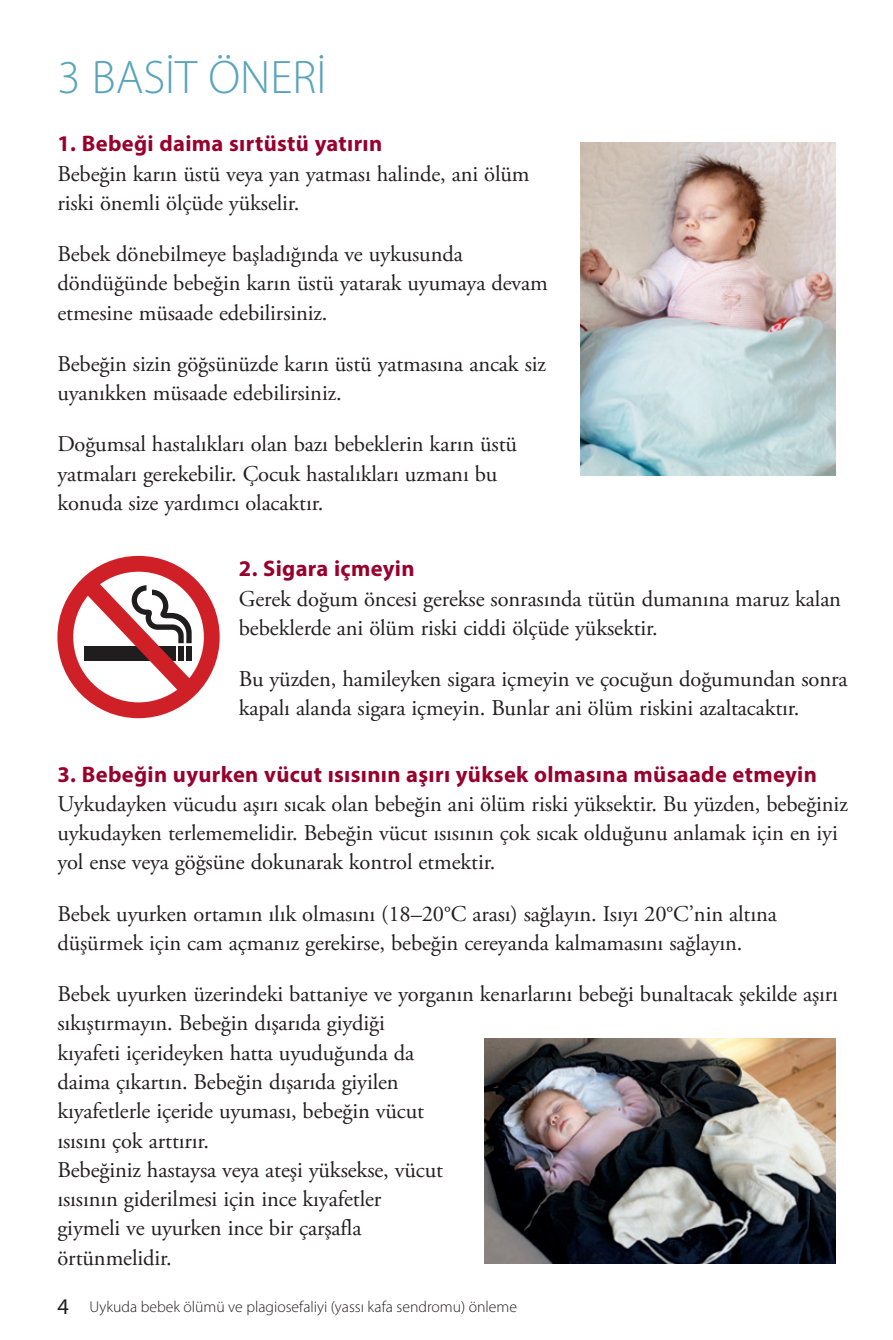
<style>
.page{position:relative;width:893px;height:1340px;background:#fff}
.page>*{position:absolute;margin:0;border:0;box-sizing:border-box;transform-origin:0 0}
.t1{font:300 47.25px "Myriad Pro";color:#58a4bc}
.t2{font:22.5px/29.2px "Adobe Garamond Pro";letter-spacing:-.005em;color:#231f20}
.t3{font:700 22.5px "Myriad Pro";letter-spacing:.015em;color:#98012d}
.t4{font:22.5px "Myriad Pro";color:#231f20}
.t5{font:300 15.75px "Myriad Pro";color:#231f20}
</style>
<div class="page">
<img style="left:580px;top:143px;width:256px;height:333px">
<img style="left:485px;top:1038px;width:351px;height:224px">
<svg style="left:57px;top:556px;width:163px;height:162px"></svg>
<h1 class="t1" style="left:57px;top:49px;width:270px">3 BASİT ÖNERİ</h1>
<p class="t3" style="left:57px;top:129px;width:326px">1. Bebeği daima sırtüstü yatırın</p>
<p class="t2" style="left:57px;top:160px;width:474px">Bebeğin karın üstü veya yan yatması halinde, ani ölüm riski önemli ölçüde yükselir.</p>
<p class="t2" style="left:57px;top:240px;width:492px">Bebek dönebilmeye başladığında ve uykusunda döndüğünde bebeğin karın üstü yatarak uyumaya devam etmesine müsaade edebilirsiniz.</p>
<p class="t2" style="left:57px;top:350px;width:490px">Bebeğin sizin göğsünüzde karın üstü yatmasına ancak siz uyanıkken müsaade edebilirsiniz.</p>
<p class="t2" style="left:57px;top:430px;width:461px">Doğumsal hastalıkları olan bazı bebeklerin karın üstü yatmaları gerekebilir. Çocuk hastalıkları uzmanı bu konuda size yardımcı olacaktır.</p>
<p class="t3" style="left:239px;top:554px;width:177px">2. Sigara içmeyin</p>
<p class="t2" style="left:239px;top:584px;width:604px">Gerek doğum öncesi gerekse sonrasında tütün dumanına maruz kalan bebeklerde ani ölüm riski ciddi ölçüde yüksektir.</p>
<p class="t2" style="left:239px;top:665px;width:610px">Bu yüzden, hamileyken sigara içmeyin ve çocuğun doğumundan sonra kapalı alanda sigara içmeyin. Bunlar ani ölüm riskini azaltacaktır.</p>
<p class="t3" style="left:57px;top:759px;width:761px">3. Bebeğin uyurken vücut ısısının aşırı yüksek olmasına müsaade etmeyin</p>
<p class="t2" style="left:57px;top:790px;width:792px">Uykudayken vücudu aşırı sıcak olan bebeğin ani ölüm riski yüksektir. Bu yüzden, bebeğiniz uykudayken terlememelidir. Bebeğin vücut ısısının çok sıcak olduğunu anlamak için en iyi yol ense veya göğsüne dokunarak kontrol etmektir.</p>
<p class="t2" style="left:57px;top:899px;width:721px">Bebek uyurken ortamın ılık olmasını (18–20°C arası) sağlayın. Isıyı 20°C’nin altına düşürmek için cam açmanız gerekirse, bebeğin cereyanda kalmamasını sağlayın.</p>
<p class="t2" style="left:57px;top:980px;width:782px">Bebek uyurken üzerindeki battaniye ve yorganın kenarlarını bebeği bunaltacak şekilde aşırı sıkıştırmayın. Bebeğin dışarıda giydiği<br>kıyafeti içerideyken hatta uyuduğunda da<br>daima çıkartın. Bebeğin dışarıda giyilen<br>kıyafetlerle içeride uyuması, bebeğin vücut<br>ısısını çok arttırır.<br>Bebeğiniz hastaysa veya ateşi yüksekse, vücut<br>ısısının giderilmesi için ince kıyafetler<br>giymeli ve uyurken ince bir çarşafla<br>örtünmelidir.</p>
<p class="t4" style="left:57px;top:1292px;width:13px">4</p>
<p class="t5" style="left:90px;top:1297px;width:429px">Uykuda bebek ölümü ve plagiosefaliyi (yassı kafa sendromu) önleme</p>
</div>
